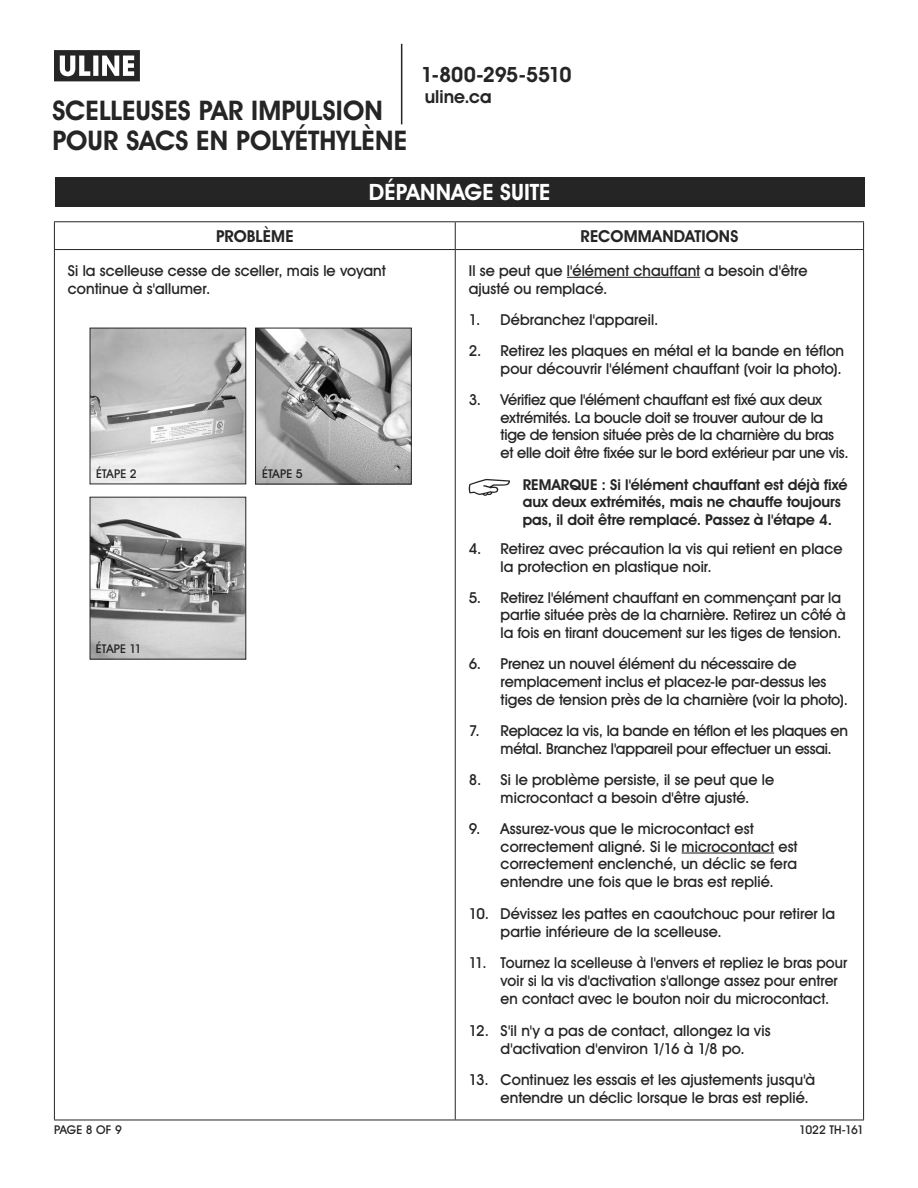
<style>
.page{position:relative;width:918px;height:1188px;background:#fff}
.page>*{position:absolute;margin:0;border:0;box-sizing:border-box;transform-origin:0 0}
.t1{font:700 27px/30px "Uline Two Knine";color:#252525}
.t2{font:700 22.5px "Uline Two Knine";letter-spacing:.005em;color:#fff}
.t3{font:700 21px "Uline Two Knine";letter-spacing:-.02em;color:#252525}
.t4{font:700 18px "Uline Two Knine";color:#252525}
.t5{font:700 16.5px "Uline Two Knine";letter-spacing:.01em;color:#252525}
.t6{font:15px/17.7px "Uline Two Knine";color:#252525}
.t7{font:700 15px/17.9px "Uline Two Knine";letter-spacing:-.005em;color:#252525}
.t8{font:12px "Uline Two Knine";letter-spacing:.005em;color:#252525}
.t9{font:12px "Uline Two Knine";letter-spacing:-.025em;color:#252525}
</style>
<div class="page">
<hr style="left:401px;top:44px;width:1px;height:80px;background:#252525">
<svg style="left:54px;top:50px;width:86px;height:31px"></svg>
<hr style="left:54px;top:1120px;width:401px;height:1px;background:#252525">
<hr style="left:455px;top:1120px;width:409px;height:1px;background:#252525">
<hr style="left:54px;top:249px;width:401px;height:1px;background:#252525">
<hr style="left:455px;top:249px;width:409px;height:1px;background:#252525">
<hr style="left:54px;top:250px;width:1px;height:870px;background:#252525">
<hr style="left:455px;top:250px;width:1px;height:870px;background:#252525">
<hr style="left:863px;top:250px;width:1px;height:870px;background:#252525">
<hr style="left:54px;top:221px;width:401px;height:1px;background:#252525">
<svg style="left:54px;top:222px;width:1px;height:27px"></svg>
<hr style="left:455px;top:221px;width:409px;height:1px;background:#252525">
<svg style="left:455px;top:222px;width:1px;height:27px"></svg>
<svg style="left:863px;top:222px;width:1px;height:27px"></svg>
<hr style="left:567px;top:277px;width:133px;height:1px;background:#252525">
<hr style="left:682px;top:852px;width:92px;height:2px;background:#252525">
<svg style="left:469px;top:479px;width:41px;height:17px"></svg>
<div style="left:55px;top:177px;width:810px;height:30px;background:#252525"></div>
<img style="left:92px;top:330px;width:152px;height:152px">
<div style="left:90px;top:328px;width:156px;height:156px;border:1px solid #252525"></div>
<img style="left:257px;top:330px;width:153px;height:152px">
<div style="left:255px;top:328px;width:157px;height:156px;border:1px solid #252525"></div>
<img style="left:92px;top:499px;width:152px;height:158px">
<div style="left:90px;top:497px;width:156px;height:162px;border:1px solid #252525"></div>
<h1 class="t1" style="left:52px;top:95px;width:356px">SCELLEUSES PAR IMPULSION<br>POUR SACS EN POLYÉTHYLÈNE</h1>
<h3 class="t3" style="left:421px;top:62px;width:152px">1-800-295-5510</h3>
<p class="t4" style="left:425px;top:86px;width:68px">uline.ca</p>
<h2 class="t2" style="left:369px;top:179px;width:183px">DÉPANNAGE SUITE</h2>
<p class="t5" style="left:216px;top:226px;width:79px">PROBLÈME</p>
<p class="t5" style="left:581px;top:226px;width:159px">RECOMMANDATIONS</p>
<p class="t6" style="left:68px;top:261px;width:320px">Si la scelleuse cesse de sceller, mais le voyant continue à s'allumer.</p>
<p class="t6" style="left:469px;top:262px;width:340px">Il se peut que l'élément chauffant a besoin d'être ajusté ou remplacé.</p>
<p class="t6" style="left:469px;top:311px;width:191px">1. Débranchez l'appareil.</p>
<p class="t6" style="left:469px;top:342px;width:377px;text-align:right">2. Retirez les plaques en métal et la bande en téflon pour découvrir l'élément chauffant (voir la photo).</p>
<p class="t6" style="left:501px;top:391px;width:350px;text-indent:-32px">3. Vérifiez que l'élément chauffant est fixé aux deux extrémités. La boucle doit se trouver autour de la tige de tension située près de la charnière du bras et elle doit être fixée sur le bord extérieur par une vis.</p>
<p class="t7" style="left:523px;top:475px;width:326px">REMARQUE : Si l'élément chauffant est déjà fixé aux deux extrémités, mais ne chauffe toujours pas, il doit être remplacé. Passez à l'étape 4.</p>
<p class="t6" style="left:501px;top:539px;width:343px;text-indent:-32px">4. Retirez avec précaution la vis qui retient en place la protection en plastique noir.</p>
<p class="t6" style="left:501px;top:588px;width:347px;text-indent:-32px">5. Retirez l'élément chauffant en commençant par la partie située près de la charnière. Retirez un côté à la fois en tirant doucement sur les tiges de tension.</p>
<p class="t6" style="left:501px;top:655px;width:349px;text-indent:-32px">6. Prenez un nouvel élément du nécessaire de remplacement inclus et placez-le par-dessus les tiges de tension près de la charnière (voir la photo).</p>
<p class="t6" style="left:501px;top:722px;width:349px;text-indent:-32px">7. Replacez la vis, la bande en téflon et les plaques en métal. Branchez l'appareil pour effectuer un essai.</p>
<p class="t6" style="left:469px;top:770px;width:307px;text-align:center">8. Si le problème persiste, il se peut que le microcontact a besoin d'être ajusté.</p>
<p class="t6" style="left:501px;top:819px;width:299px;text-indent:-32px">9. Assurez-vous que le microcontact est correctement aligné. Si le microcontact est correctement enclenché, un déclic se fera entendre une fois que le bras est replié.</p>
<p class="t6" style="left:501px;top:904px;width:336px;text-indent:-32px">10. Dévissez les pattes en caoutchouc pour retirer la partie inférieure de la scelleuse.</p>
<p class="t6" style="left:501px;top:954px;width:348px;text-indent:-32px">11. Tournez la scelleuse à l'envers et repliez le bras pour voir si la vis d'activation s'allonge assez pour entrer en contact avec le bouton noir du microcontact.</p>
<p class="t6" style="left:469px;top:1021px;width:303px;text-align:center">12. S'il n'y a pas de contact, allongez la vis d'activation d'environ 1/16 à 1/8 po.</p>
<p class="t6" style="left:501px;top:1071px;width:316px;text-indent:-32px">13. Continuez les essais et les ajustements jusqu'à entendre un déclic lorsque le bras est replié.</p>
<p class="t8" style="left:96px;top:466px;width:42px">ÉTAPE 2</p>
<p class="t8" style="left:262px;top:466px;width:42px">ÉTAPE 5</p>
<p class="t8" style="left:96px;top:641px;width:47px">ÉTAPE 11</p>
<p class="t8" style="left:54px;top:1122px;width:69px">PAGE 8 OF 9</p>
<p class="t9" style="left:799px;top:1122px;width:66px">1022 TH-161</p>
</div>
